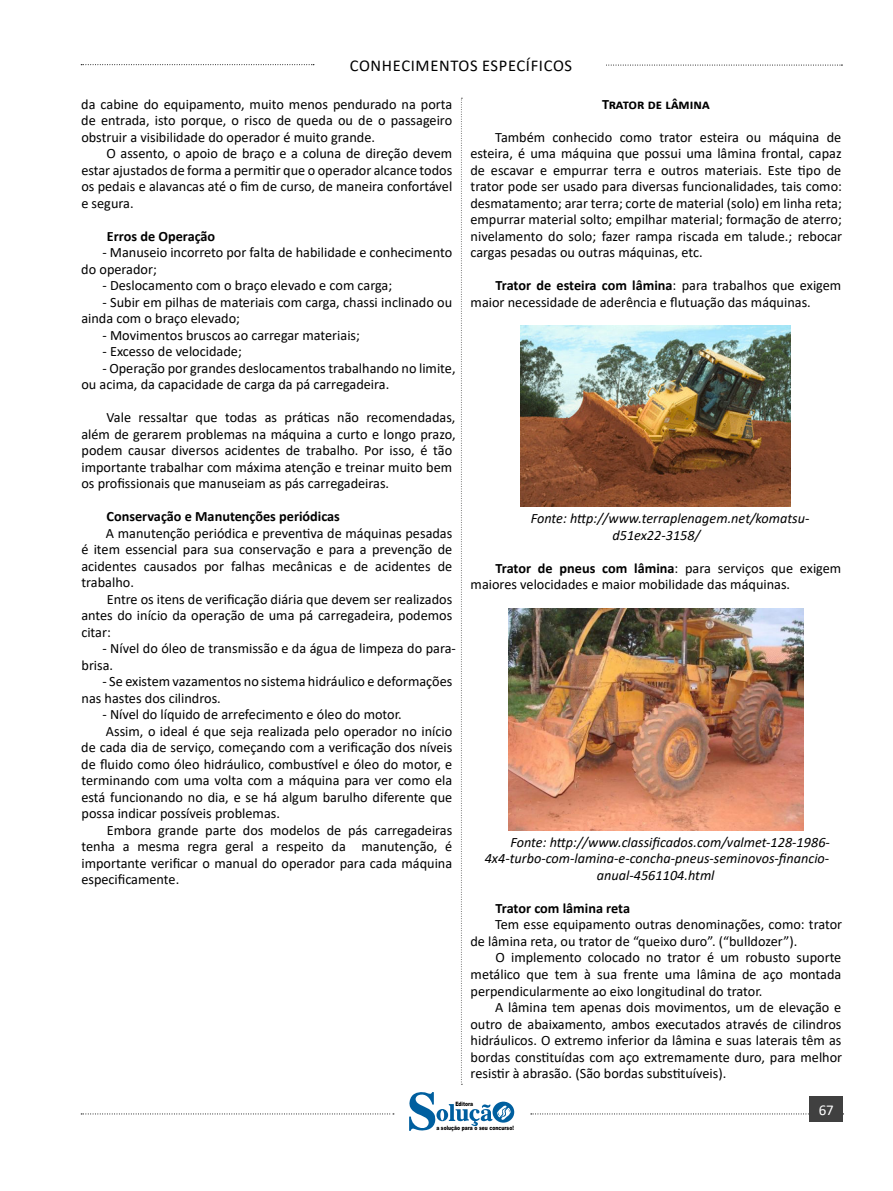
<style>
.page{position:relative;width:893px;height:1191px;background:#fff}
.page>*{position:absolute;margin:0;border:0;box-sizing:border-box;transform-origin:0 0}
.t1{font:16.5px "Calibri";letter-spacing:.04em;color:#000}
.t2{font:15px "Calibri";color:#fff}
.TEXTO_BASE{font:14.25px/16.5px "Calibri";color:#000;text-align:justify}
.t3{font:italic 14.25px/16.5px "Calibri";color:#000}
.TEXTO_BASE-2{font:700 14.25px "Calibri";color:#000}
.TITULO_DE_LEI{font:700 14.25px "Calibri";color:#000}
.t4{font:900 6px "Arial";color:#000;scale:.76 1}
.s1{font-weight:700}
</style>
<div class="page">
<svg style="left:461px;top:98px;width:1px;height:987px"></svg>
<svg style="left:81px;top:64px;width:233px;height:1px"></svg>
<svg style="left:606px;top:65px;width:236px;height:1px"></svg>
<svg style="left:81px;top:1113px;width:313px;height:1px"></svg>
<svg style="left:531px;top:1113px;width:313px;height:1px"></svg>
<div style="left:810px;top:1096px;width:33px;height:26px;background:#404040"></div>
<svg style="left:409px;top:1092px;width:105px;height:39px"></svg>
<img style="left:521px;top:326px;width:270px;height:181px">
<img style="left:508px;top:609px;width:296px;height:221px">
<p class="t1" style="left:350px;top:54px;width:224px">CONHECIMENTOS ESPECÍFICOS</p>
<p class="TEXTO_BASE" style="left:81px;top:95px;width:372px">da cabine do equipamento, muito menos pendurado na porta de entrada, isto porque, o risco de queda ou de o passageiro obstruir a visibilidade do operador é muito grande.</p>
<p class="TEXTO_BASE" style="left:81px;top:145px;width:372px;text-indent:25px">O assento, o apoio de braço e a coluna de direção devem estar ajustados de forma a permitir que o operador alcance todos os pedais e alavancas até o fim de curso, de maneira confortável e segura.</p>
<p class="TEXTO_BASE-2" style="left:107px;top:226px;width:110px">Erros de Operação</p>
<p class="TEXTO_BASE" style="left:81px;top:244px;width:372px;text-indent:21px">- Manuseio incorreto por falta de habilidade e conhecimento do operador;</p>
<p class="TEXTO_BASE" style="left:102px;top:277px;width:291px">- Deslocamento com o braço elevado e com carga;</p>
<p class="TEXTO_BASE" style="left:81px;top:293px;width:372px;text-indent:21px">- Subir em pilhas de materiais com carga, chassi inclinado ou ainda com o braço elevado;</p>
<p class="TEXTO_BASE" style="left:102px;top:326px;width:259px">- Movimentos bruscos ao carregar materiais;</p>
<p class="TEXTO_BASE" style="left:102px;top:343px;width:141px">- Excesso de velocidade;</p>
<p class="TEXTO_BASE" style="left:81px;top:359px;width:376px;text-indent:21px">- Operação por grandes deslocamentos trabalhando no limite, ou acima, da capacidade de carga da pá carregadeira.</p>
<p class="TEXTO_BASE" style="left:81px;top:409px;width:376px;text-align:left;text-indent:25px">Vale ressaltar que todas as práticas não recomendadas, além de gerarem problemas na máquina a curto e longo prazo, podem causar diversos acidentes de trabalho. Por isso, é tão importante trabalhar com máxima atenção e treinar muito bem os profissionais que manuseiam as pás carregadeiras.</p>
<p class="TEXTO_BASE-2" style="left:107px;top:506px;width:235px">Conservação e Manutenções periódicas</p>
<p class="TEXTO_BASE" style="left:81px;top:524px;width:372px;text-indent:25px">A manutenção periódica e preventiva de máquinas pesadas é item essencial para sua conservação e para a prevenção de acidentes causados por falhas mecânicas e de acidentes de trabalho.</p>
<p class="TEXTO_BASE" style="left:81px;top:590px;width:372px;text-indent:25px">Entre os itens de verificação diária que devem ser realizados antes do início da operação de uma pá carregadeira, podemos citar:</p>
<p class="TEXTO_BASE" style="left:82px;top:640px;width:376px;text-indent:21px">- Nível do óleo de transmissão e da água de limpeza do para&shy;brisa.</p>
<p class="TEXTO_BASE" style="left:82px;top:673px;width:372px;text-indent:21px">- Se existem vazamentos no sistema hidráulico e deformações nas hastes dos cilindros.</p>
<p class="TEXTO_BASE" style="left:102px;top:706px;width:301px">- Nível do líquido de arrefecimento e óleo do motor.</p>
<p class="TEXTO_BASE" style="left:81px;top:722px;width:373px;text-indent:25px">Assim, o ideal é que seja realizada pelo operador no início de cada dia de serviço, começando com a verificação dos níveis de fluido como óleo hidráulico, combustível e óleo do motor, e terminando com uma volta com a máquina para ver como ela está funcionando no dia, e se há algum barulho diferente que possa indicar possíveis problemas.</p>
<p class="TEXTO_BASE" style="left:81px;top:821px;width:373px;text-indent:25px">Embora grande parte dos modelos de pás carregadeiras tenha a mesma regra geral a respeito da manutenção, é importante verificar o manual do operador para cada máquina especificamente.</p>
<p class="TITULO_DE_LEI" style="left:602px;top:94px;width:109px">Trator de lâmina</p>
<p class="TEXTO_BASE" style="left:470px;top:128px;width:373px;text-indent:25px">Também conhecido como trator esteira ou máquina de esteira, é uma máquina que possui uma lâmina frontal, capaz de escavar e empurrar terra e outros materiais. Este tipo de trator pode ser usado para diversas funcionalidades, tais como: desmatamento; arar terra; corte de material (solo) em linha reta; empurrar material solto; empilhar material; formação de aterro; nivelamento do solo; fazer rampa riscada em talude.; rebocar cargas pesadas ou outras máquinas, etc.</p>
<p class="TEXTO_BASE" style="left:471px;top:277px;width:372px;text-indent:25px"><span class="s1">Trator de esteira com lâmina</span>: para trabalhos que exigem maior necessidade de aderência e flutuação das máquinas.</p>
<p class="t3" style="left:612px;top:510px;width:199px;text-indent:-82px">Fonte: http://www.terraplenagem.net/komatsu&shy;d51ex22-3158/</p>
<p class="TEXTO_BASE" style="left:471px;top:559px;width:372px;text-indent:25px"><span class="s1">Trator de pneus com lâmina</span>: para serviços que exigem maiores velocidades e maior mobilidade das máquinas.</p>
<p class="t3" style="left:510px;top:833px;width:321px">Fonte: http://www.classificados.com/valmet-128-1986-</p>
<p class="t3" style="left:485px;top:850px;width:346px">4x4-turbo-com-lamina-e-concha-pneus-seminovos-financio-</p>
<p class="t3" style="left:597px;top:866px;width:119px">anual-4561104.html</p>
<p class="TEXTO_BASE-2" style="left:496px;top:898px;width:136px">Trator com lâmina reta</p>
<p class="TEXTO_BASE" style="left:470px;top:916px;width:373px;text-indent:25px">Tem esse equipamento outras denominações, como: trator de lâmina reta, ou trator de “queixo duro”. (“bulldozer”).</p>
<p class="TEXTO_BASE" style="left:471px;top:949px;width:372px;text-indent:25px">O implemento colocado no trator é um robusto suporte metálico que tem à sua frente uma lâmina de aço montada perpendicularmente ao eixo longitudinal do trator.</p>
<p class="TEXTO_BASE" style="left:470px;top:998px;width:373px;text-indent:25px">A lâmina tem apenas dois movimentos, um de elevação e outro de abaixamento, ambos executados através de cilindros hidráulicos. O extremo inferior da lâmina e suas laterais têm as bordas constituídas com aço extremamente duro, para melhor resistir à abrasão. (São bordas substituíveis).</p>
<p class="t4" style="left:455px;top:1099px;width:25px">Editora</p>
<p class="t4" style="left:436px;top:1123px;width:103px">a solução para o seu concurso!</p>
<p class="t2" style="left:819px;top:1099px;width:16px">67</p>
</div>
